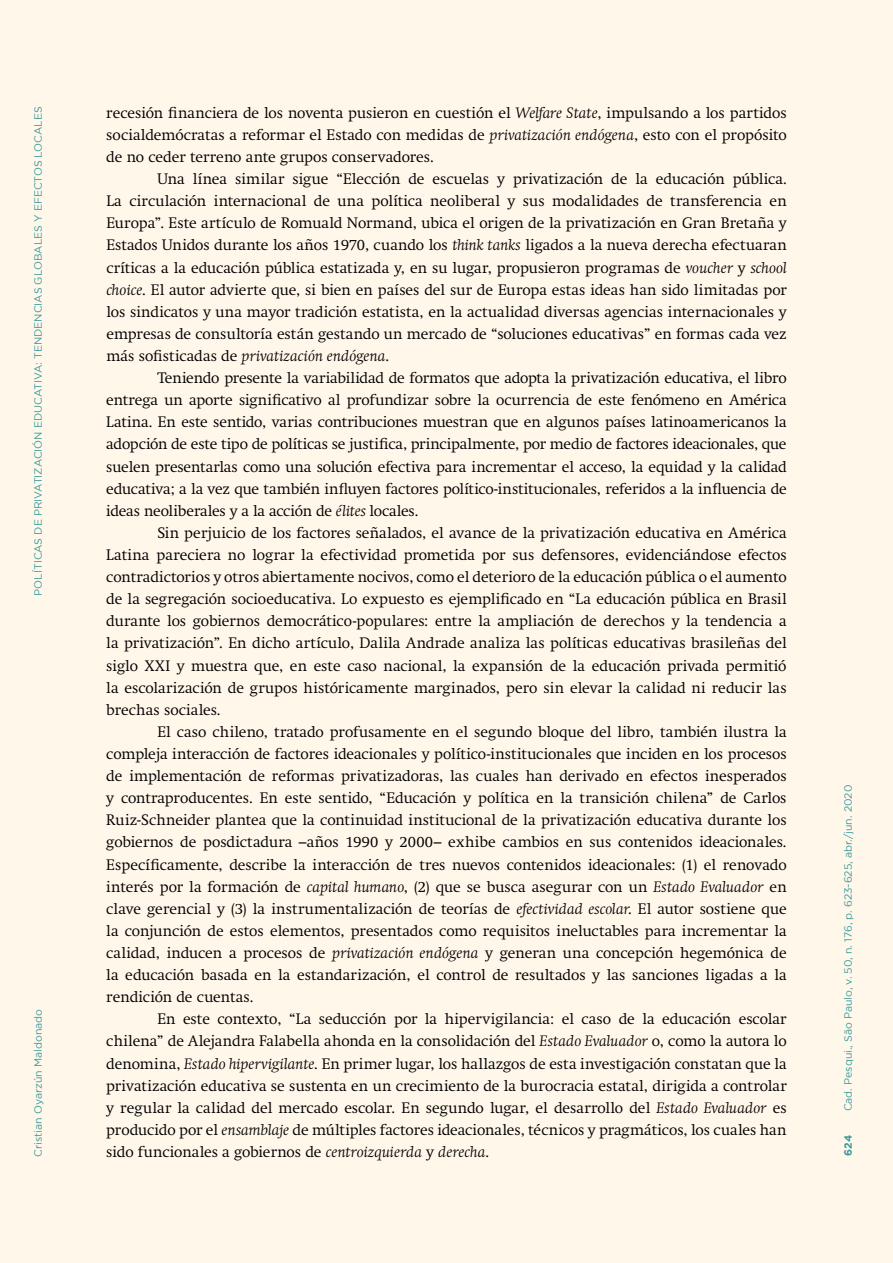
<style>
.page{position:relative;width:893px;height:1263px;background:#fff7ea}
.page>*{position:absolute;margin:0;border:0;box-sizing:border-box;transform-origin:0 0}
.t1{font:300 15px/22px "Swift";color:#000;text-align:justify}
.t2{font:10.5px "Gotham";color:#389fa9}
.t3{font:700 10.5px "Gotham";color:#389fa9}
.s1{font-style:italic}
</style>
<div class="page">
<p class="t2" style="left:32px;top:596px;width:491px;rotate:-90deg">POLÍTICAS DE PRIVATIZACIÓN EDUCATIVA: TENDENCIAS GLOBALES Y EFECTOS LOCALES</p>
<p class="t1" style="left:106px;top:102px;width:682px">recesión financiera de los noventa pusieron en cuestión el <span class="s1">Welfare State</span>, impulsando a los partidos socialdemócratas a reformar el Estado con medidas de <span class="s1">privatización endógena</span>, esto con el propósito de no ceder terreno ante grupos conservadores.</p>
<p class="t1" style="left:106px;top:168px;width:682px;text-indent:51px">Una línea similar sigue “Elección de escuelas y privatización de la educación pública.<br>La circulación internacional de una política neoliberal y sus modalidades de transferencia en Europa”. Este artículo de Romuald Normand, ubica el origen de la privatización en Gran Bretaña y Estados Unidos durante los años 1970, cuando los <span class="s1">think tanks</span> ligados a la nueva derecha efectuaran críticas a la educación pública estatizada y, en su lugar, propusieron programas de <span class="s1">voucher</span> y <span class="s1">school choice</span>. El autor advierte que, si bien en países del sur de Europa estas ideas han sido limitadas por los sindicatos y una mayor tradición estatista, en la actualidad diversas agencias internacionales y empresas de consultoría están gestando un mercado de “soluciones educativas” en formas cada vez más sofisticadas de <span class="s1">privatización endógena</span>.</p>
<p class="t1" style="left:106px;top:367px;width:682px;text-indent:51px">Teniendo presente la variabilidad de formatos que adopta la privatización educativa, el libro entrega un aporte significativo al profundizar sobre la ocurrencia de este fenómeno en América Latina. En este sentido, varias contribuciones muestran que en algunos países latinoamericanos la adopción de este tipo de políticas se justifica, principalmente, por medio de factores ideacionales, que suelen presentarlas como una solución efectiva para incrementar el acceso, la equidad y la calidad educativa; a la vez que también influyen factores político-institucionales, referidos a la influencia de ideas neoliberales y a la acción de <span class="s1">élites</span> locales.</p>
<p class="t1" style="left:106px;top:522px;width:682px;text-indent:51px">Sin perjuicio de los factores señalados, el avance de la privatización educativa en América Latina pareciera no lograr la efectividad prometida por sus defensores, evidenciándose efectos contradictorios y otros abiertamente nocivos, como el deterioro de la educación pública o el aumento de la segregación socioeducativa. Lo expuesto es ejemplificado en “La educación pública en Brasil durante los gobiernos democrático-populares: entre la ampliación de derechos y la tendencia a la privatización”. En dicho artículo, Dalila Andrade analiza las políticas educativas brasileñas del siglo XXI y muestra que, en este caso nacional, la expansión de la educación privada permitió la escolarización de grupos históricamente marginados, pero sin elevar la calidad ni reducir las brechas sociales.</p>
<p class="t1" style="left:106px;top:721px;width:682px;text-indent:51px">El caso chileno, tratado profusamente en el segundo bloque del libro, también ilustra la compleja interacción de factores ideacionales y político-institucionales que inciden en los procesos de implementación de reformas privatizadoras, las cuales han derivado en efectos inesperados y contraproducentes. En este sentido, “Educación y política en la transición chilena” de Carlos Ruiz-Schneider plantea que la continuidad institucional de la privatización educativa durante los gobiernos de posdictadura –años 1990 y 2000– exhibe cambios en sus contenidos ideacionales.<br>Específicamente, describe la interacción de tres nuevos contenidos ideacionales: (1) el renovado interés por la formación de <span class="s1">capital humano</span>, (2) que se busca asegurar con un <span class="s1">Estado Evaluador</span> en clave gerencial y (3) la instrumentalización de teorías de <span class="s1">efectividad escolar</span>. El autor sostiene que la conjunción de estos elementos, presentados como requisitos ineluctables para incrementar la calidad, inducen a procesos de <span class="s1">privatización endógena</span> y generan una concepción hegemónica de la educación basada en la estandarización, el control de resultados y las sanciones ligadas a la rendición de cuentas.</p>
<p class="t1" style="left:106px;top:1008px;width:682px;text-indent:51px">En este contexto, “La seducción por la hipervigilancia: el caso de la educación escolar chilena” de Alejandra Falabella ahonda en la consolidación del <span class="s1">Estado Evaluador</span> o, como la autora lo denomina, <span class="s1">Estado hipervigilante</span>. En primer lugar, los hallazgos de esta investigación constatan que la privatización educativa se sustenta en un crecimiento de la burocracia estatal, dirigida a controlar y regular la calidad del mercado escolar. En segundo lugar, el desarrollo del <span class="s1">Estado Evaluador</span> es producido por el <span class="s1">ensamblaje</span> de múltiples factores ideacionales, técnicos y pragmáticos, los cuales han sido funcionales a gobiernos de <span class="s1">centroizquierda</span> y <span class="s1">derecha</span>.</p>
<p class="t2" style="left:32px;top:1157px;width:149px;rotate:-90deg">Cristian Oyarzún Maldonado</p>
<p class="t2" style="left:842px;top:1111px;width:328px;rotate:-90deg">Cad. Pesqui., São Paulo, v. 50, n. 176, p. 623-625, abr./jun. 2020</p>
<p class="t3" style="left:842px;top:1155px;width:22px;rotate:-90deg">624</p>
</div>
